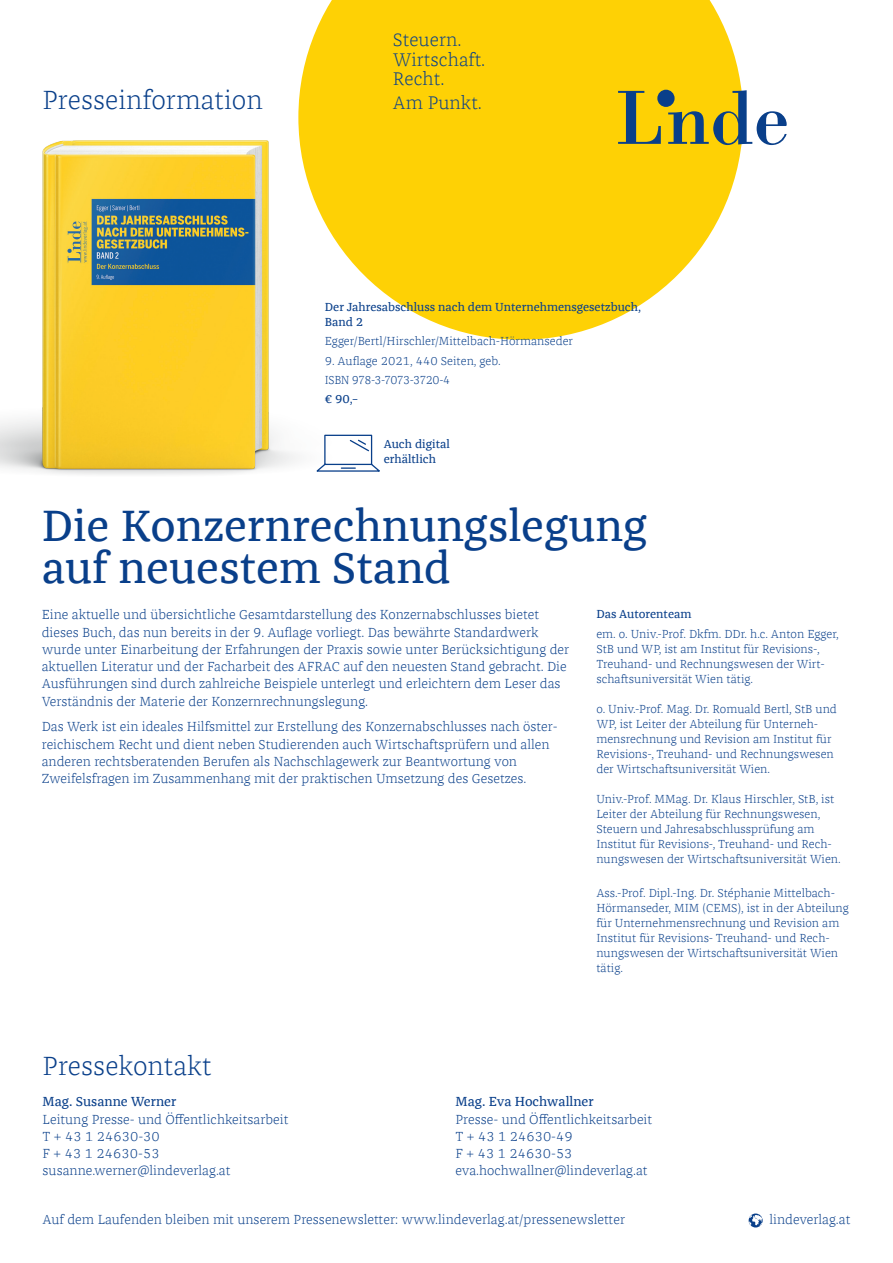
<style>
.page{position:relative;width:893px;height:1263px;background:#fff}
.page>*{position:absolute;margin:0;border:0;box-sizing:border-box;transform-origin:0 0}
.t1{font:45px/42px "Franziska Offc Pro";color:#093f8a}
.t2{font:300 27px "Franziska Offc Pro";color:#093f8a}
.t3{font:300 18.75px/19.5px "Franziska Offc Pro";color:#093f8a}
.t4{font:300 13.5px/17.2px "Franziska Offc Pro";color:#093f8a}
.t5{font:13.5px "Franziska Offc Pro";color:#093f8a}
.t6{font:300 12px/15px "Franziska Offc Pro";color:#093f8a}
.t7{font:12px/15px "Franziska Offc Pro";color:#093f8a}
</style>
<div class="page">
<svg style="left:301px;top:0;width:441px;height:340px;background:#fed727"></svg>
<svg style="left:618px;top:91px;width:43px;height:53px;background:#b0a22f"></svg>
<svg style="left:668px;top:90px;width:119px;height:55px"></svg>
<div style="left:657px;top:90px;width:18px;height:17px;background:#093f8a;border-radius:50%"></div>
<svg style="left:749px;top:1213px;width:14px;height:14px"></svg>
<img style="left:0;top:78px;width:499px;height:397px">
<h2 class="t2" style="left:43px;top:83px;width:222px">Presseinformation</h2>
<h3 class="t3" style="left:393px;top:30px;width:94px">Steuern.<br>Wirtschaft.<br>Recht.</h3>
<h3 class="t3" style="left:393px;top:92px;width:91px">Am Punkt.</h3>
<p class="t7" style="left:325px;top:299px;width:318px">Der Jahresabschluss nach dem Unternehmensgesetzbuch,<br>Band 2</p>
<p class="t6" style="left:325px;top:334px;width:250px">Egger/Bertl/Hirschler/Mittelbach-Hörmanseder</p>
<p class="t6" style="left:325px;top:351px;width:177px;line-height:19.2px">9. Auflage 2021, 440 Seiten, geb.<br>ISBN 978-3-7073-3720-4</p>
<p class="t7" style="left:325px;top:391px;width:35px">€ 90,–</p>
<p class="t7" style="left:384px;top:437px;width:67px;line-height:14.4px">Auch digital erhältlich</p>
<h1 class="t1" style="left:42px;top:504px;width:607px">Die Konzernrechnungslegung auf neuestem Stand</h1>
<p class="t4" style="left:42px;top:606px;width:529px">Eine aktuelle und übersichtliche Gesamtdarstellung des Konzernabschlusses bietet dieses Buch, das nun bereits in der 9. Auflage vorliegt. Das bewährte Standardwerk wurde unter Einarbeitung der Erfahrungen der Praxis sowie unter Berücksichtigung der aktuellen Literatur und der Facharbeit des AFRAC auf den neuesten Stand gebracht. Die Ausführungen sind durch zahlreiche Beispiele unterlegt und erleichtern dem Leser das Verständnis der Materie der Konzernrechnungslegung.</p>
<p class="t4" style="left:42px;top:718px;width:517px">Das Werk ist ein ideales Hilfsmittel zur Erstellung des Konzernabschlusses nach öster&shy;reichischem Recht und dient neben Studierenden auch Wirtschaftsprüfern und allen anderen rechtsberatenden Berufen als Nachschlagewerk zur Beantwortung von Zweifelsfragen im Zusammenhang mit der praktischen Umsetzung des Gesetzes.</p>
<p class="t7" style="left:596px;top:607px;width:97px">Das Autorenteam</p>
<p class="t6" style="left:596px;top:626px;width:244px">em. o. Univ.-Prof. Dkfm. DDr. h.c. Anton Egger, StB und WP, ist am Institut für Revisions-, Treuhand- und Rechnungswesen der Wirt&shy;schaftsuniversität Wien tätig.</p>
<p class="t6" style="left:596px;top:701px;width:242px">o. Univ.-Prof. Mag. Dr. Romuald Bertl, StB und WP, ist Leiter der Abteilung für Unterneh&shy;mensrechnung und Revision am Institut für Revisions-, Treuhand- und Rechnungswesen der Wirtschaftsuniversität Wien.</p>
<p class="t6" style="left:596px;top:791px;width:246px">Univ.-Prof. MMag. Dr. Klaus Hirschler, StB, ist Leiter der Abteilung für Rechnungswesen, Steuern und Jahresabschlussprüfung am Institut für Revisions-, Treuhand- und Rech&shy;nungswesen der Wirtschaftsuniversität Wien.</p>
<p class="t6" style="left:596px;top:885px;width:254px">Ass.-Prof. Dipl.-Ing. Dr. Stéphanie Mittelbach-Hörmanseder, MIM (CEMS), ist in der Abteilung für Unternehmensrechnung und Revision am Institut für Revisions- Treuhand- und Rech&shy;nungswesen der Wirtschaftsuniversität Wien tätig.</p>
<h2 class="t2" style="left:43px;top:1049px;width:170px">Pressekontakt</h2>
<p class="t5" style="left:43px;top:1093px;width:135px">Mag. Susanne Werner</p>
<p class="t4" style="left:43px;top:1110px;width:247px">Leitung Presse- und Öffentlichkeitsarbeit<br>T + 43 1 24630-30<br>F + 43 1 24630-53 susanne.werner@lindeverlag.at</p>
<p class="t5" style="left:456px;top:1093px;width:140px">Mag. Eva Hochwallner</p>
<p class="t4" style="left:456px;top:1110px;width:198px">Presse- und Öffentlichkeitsarbeit<br>T + 43 1 24630-49<br>F + 43 1 24630-53 eva.hochwallner@lindeverlag.at</p>
<p class="t4" style="left:43px;top:1211px;width:584px">Auf dem Laufenden bleiben mit unserem Pressenewsletter: www.lindeverlag.at/pressenewsletter</p>
<p class="t4" style="left:769px;top:1211px;width:83px">lindeverlag.at</p>
</div>
